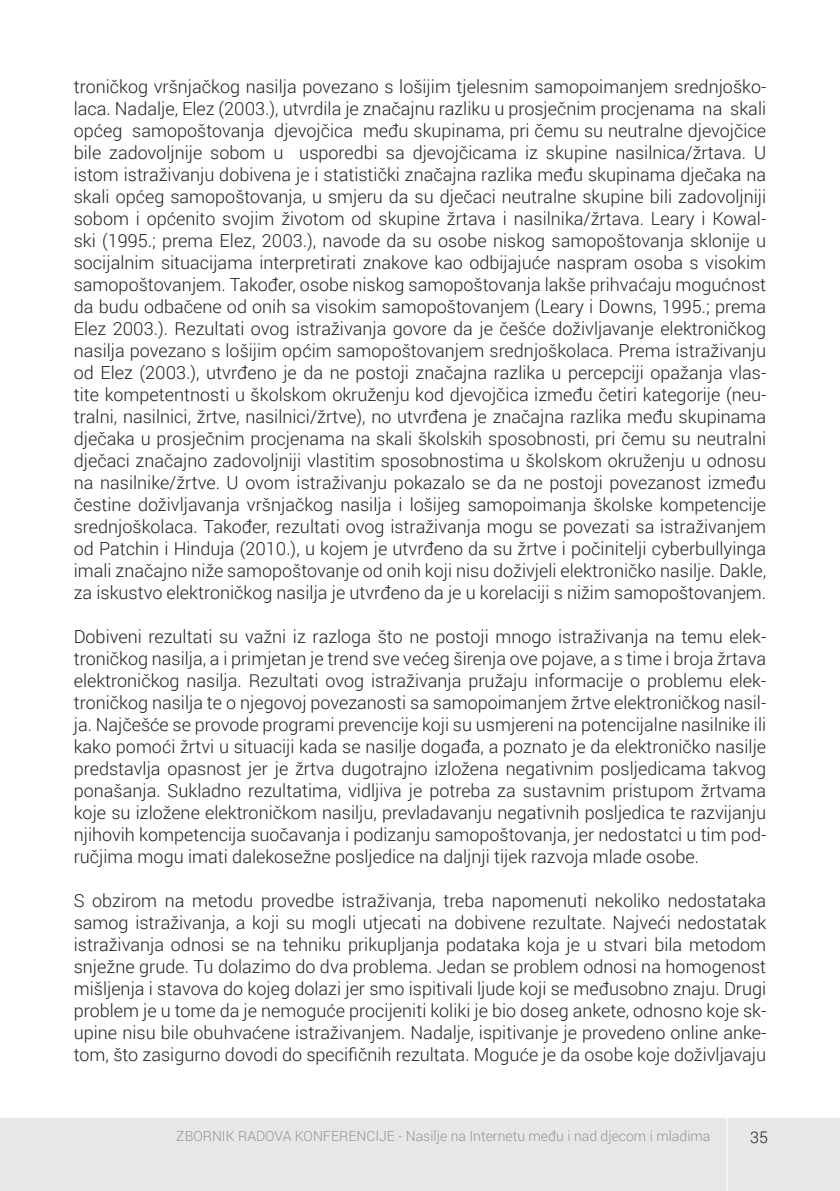
<style>
.page{position:relative;width:840px;height:1191px;background:#fff}
.page>*{position:absolute;margin:0;border:0;box-sizing:border-box;transform-origin:0 0}
.t1{font:300 18px/22px "Roboto";color:#231f20;text-align:justify}
.t2{font:300 16px "Roboto";color:#231f20}
.t3{font:300 14px "Roboto";color:#939598}
</style>
<div class="page">
<div style="left:0;top:1118px;width:839px;height:73px;background:#e6e7e9"></div>
<hr style="left:726px;top:1117px;width:1px;height:74px;background:#fff">
<p class="t1" style="left:74px;top:75px;width:693px">troničkog vršnjačkog nasilja povezano s lošijim tjelesnim samopoimanjem srednjoško&shy;laca. Nadalje, Elez (2003.), utvrdila je značajnu razliku u prosječnim procjenama na skali općeg samopoštovanja djevojčica među skupinama, pri čemu su neutralne djevojčice bile zadovoljnije sobom u usporedbi sa djevojčicama iz skupine nasilnica/žrtava. U istom istraživanju dobivena je i statistički značajna razlika među skupinama dječaka na skali općeg samopoštovanja, u smjeru da su dječaci neutralne skupine bili zadovoljniji sobom i općenito svojim životom od skupine žrtava i nasilnika/žrtava. Leary i Kowal&shy;ski (1995.; prema Elez, 2003.), navode da su osobe niskog samopoštovanja sklonije u socijalnim situacijama interpretirati znakove kao odbijajuće naspram osoba s visokim samopoštovanjem. Također, osobe niskog samopoštovanja lakše prihvaćaju mogućnost da budu odbačene od onih sa visokim samopoštovanjem (Leary i Downs, 1995.; prema Elez 2003.). Rezultati ovog istraživanja govore da je češće doživljavanje elektroničkog nasilja povezano s lošijim općim samopoštovanjem srednjoškolaca. Prema istraživanju od Elez (2003.), utvrđeno je da ne postoji značajna razlika u percepciji opažanja vlas&shy;tite kompetentnosti u školskom okruženju kod djevojčica između četiri kategorije (neu&shy;tralni, nasilnici, žrtve, nasilnici/žrtve), no utvrđena je značajna razlika među skupinama dječaka u prosječnim procjenama na skali školskih sposobnosti, pri čemu su neutralni dječaci značajno zadovoljniji vlastitim sposobnostima u školskom okruženju u odnosu na nasilnike/žrtve. U ovom istraživanju pokazalo se da ne postoji povezanost između čestine doživljavanja vršnjačkog nasilja i lošijeg samopoimanja školske kompetencije srednjoškolaca. Također, rezultati ovog istraživanja mogu se povezati sa istraživanjem od Patchin i Hinduja (2010.), u kojem je utvrđeno da su žrtve i počinitelji cyberbullyinga imali značajno niže samopoštovanje od onih koji nisu doživjeli elektroničko nasilje. Dakle, za iskustvo elektroničkog nasilja je utvrđeno da je u korelaciji s nižim samopoštovanjem.</p>
<p class="t1" style="left:74px;top:624px;width:693px">Dobiveni rezultati su važni iz razloga što ne postoji mnogo istraživanja na temu elek&shy;troničkog nasilja, a i primjetan je trend sve većeg širenja ove pojave, a s time i broja žrtava elektroničkog nasilja. Rezultati ovog istraživanja pružaju informacije o problemu elek&shy;troničkog nasilja te o njegovoj povezanosti sa samopoimanjem žrtve elektroničkog nasil&shy;ja. Najčešće se provode programi prevencije koji su usmjereni na potencijalne nasilnike ili kako pomoći žrtvi u situaciji kada se nasilje događa, a poznato je da elektroničko nasilje predstavlja opasnost jer je žrtva dugotrajno izložena negativnim posljedicama takvog ponašanja. Sukladno rezultatima, vidljiva je potreba za sustavnim pristupom žrtvama koje su izložene elektroničkom nasilju, prevladavanju negativnih posljedica te razvijanju njihovih kompetencija suočavanja i podizanju samopoštovanja, jer nedostatci u tim pod&shy;ručjima mogu imati dalekosežne posljedice na daljnji tijek razvoja mlade osobe.</p>
<p class="t1" style="left:74px;top:888px;width:693px">S obzirom na metodu provedbe istraživanja, treba napomenuti nekoliko nedostataka samog istraživanja, a koji su mogli utjecati na dobivene rezultate. Najveći nedostatak istraživanja odnosi se na tehniku prikupljanja podataka koja je u stvari bila metodom snježne grude. Tu dolazimo do dva problema. Jedan se problem odnosi na homogenost mišljenja i stavova do kojeg dolazi jer smo ispitivali ljude koji se međusobno znaju. Drugi problem je u tome da je nemoguće procijeniti koliki je bio doseg ankete, odnosno koje sk&shy;upine nisu bile obuhvaćene istraživanjem. Nadalje, ispitivanje je provedeno online anke&shy;tom, što zasigurno dovodi do specifičnih rezultata. Moguće je da osobe koje doživljavaju</p>
<p class="t3" style="left:176px;top:1126px;width:535px">ZBORNIK RADOVA KONFERENCIJE - Nasilje na Internetu među i nad djecom i mladima</p>
<p class="t2" style="left:749px;top:1126px;width:19px">35</p>
</div>
